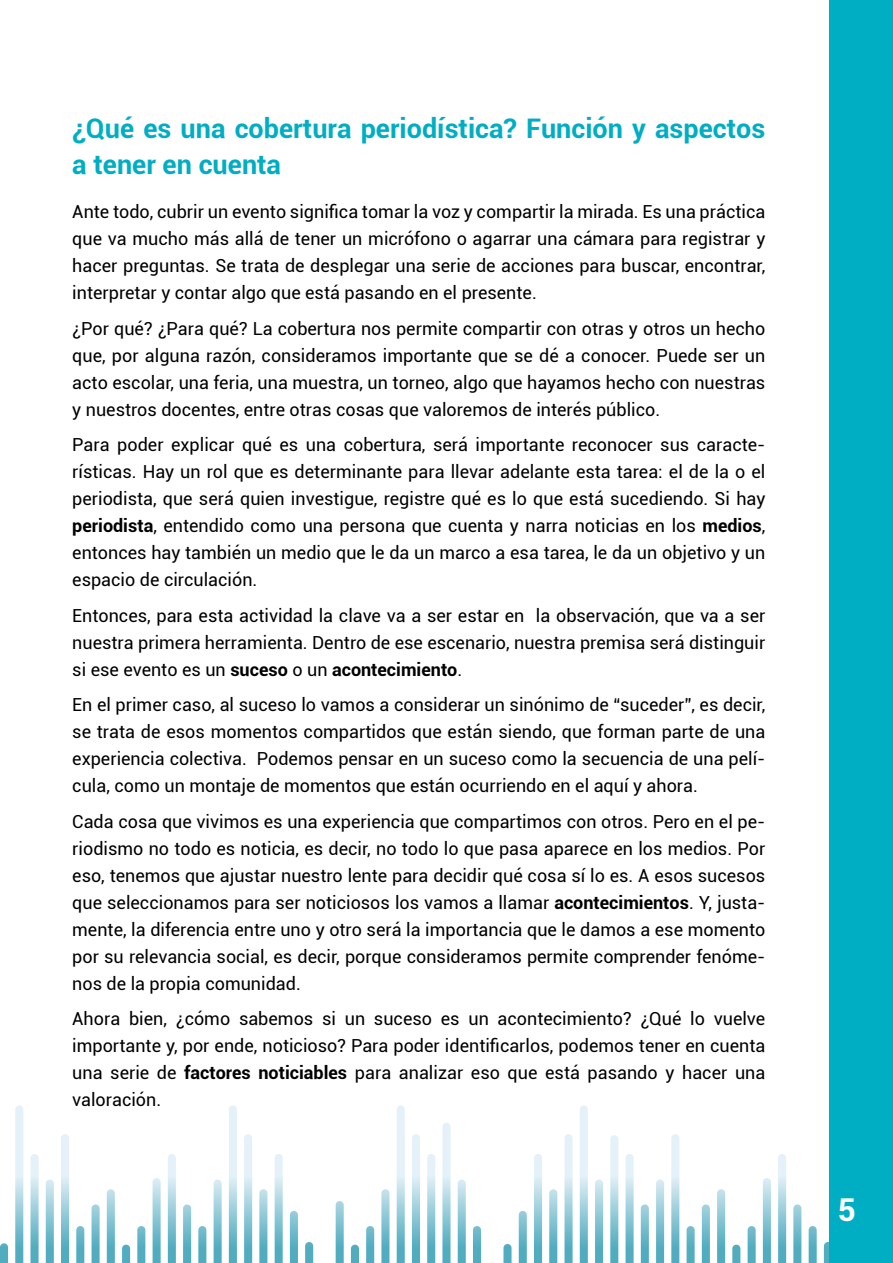
<style>
.page{position:relative;width:893px;height:1263px;background:#fff}
.page>*{position:absolute;margin:0;border:0;box-sizing:border-box;transform-origin:0 0}
.t1{font:700 31.5px "Roboto";color:#fff}
.t2{font:700 27px/36px "Roboto";color:#00aec3}
.t3{font:18px/27px "Roboto";color:#000;text-align:justify}
.s1{font-weight:700}
</style>
<div class="page">
<svg style="left:15px;top:1105px;width:8px;height:158px"></svg>
<svg style="left:442px;top:1123px;width:8px;height:140px"></svg>
<svg style="left:229px;top:1105px;width:8px;height:158px"></svg>
<svg style="left:397px;top:1105px;width:8px;height:158px"></svg>
<svg style="left:31px;top:1154px;width:8px;height:109px"></svg>
<svg style="left:168px;top:1154px;width:8px;height:109px"></svg>
<svg style="left:427px;top:1154px;width:8px;height:109px"></svg>
<svg style="left:275px;top:1154px;width:8px;height:109px"></svg>
<svg style="left:92px;top:1204px;width:8px;height:59px"></svg>
<svg style="left:183px;top:1204px;width:8px;height:59px"></svg>
<svg style="left:153px;top:1178px;width:8px;height:85px"></svg>
<svg style="left:626px;top:1154px;width:8px;height:109px"></svg>
<svg style="left:641px;top:1204px;width:8px;height:59px"></svg>
<svg style="left:610px;top:1135px;width:8px;height:128px"></svg>
<svg style="left:137px;top:1226px;width:8px;height:37px"></svg>
<svg style="left:198px;top:1226px;width:8px;height:37px"></svg>
<svg style="left:366px;top:1226px;width:8px;height:37px"></svg>
<svg style="left:473px;top:1226px;width:8px;height:37px"></svg>
<svg style="left:107px;top:1189px;width:8px;height:74px"></svg>
<svg style="left:259px;top:1189px;width:8px;height:74px"></svg>
<svg style="left:381px;top:1189px;width:8px;height:74px"></svg>
<svg style="left:61px;top:1134px;width:8px;height:129px"></svg>
<svg style="left:244px;top:1134px;width:8px;height:129px"></svg>
<svg style="left:412px;top:1134px;width:8px;height:129px"></svg>
<svg style="left:46px;top:1179px;width:8px;height:84px"></svg>
<svg style="left:458px;top:1179px;width:8px;height:84px"></svg>
<svg style="left:305px;top:1242px;width:8px;height:21px"></svg>
<svg style="left:290px;top:1211px;width:8px;height:52px"></svg>
<svg style="left:214px;top:1179px;width:8px;height:84px"></svg>
<svg style="left:580px;top:1105px;width:8px;height:158px"></svg>
<svg style="left:534px;top:1154px;width:8px;height:109px"></svg>
<svg style="left:549px;top:1189px;width:8px;height:74px"></svg>
<svg style="left:564px;top:1134px;width:9px;height:129px"></svg>
<svg style="left:519px;top:1211px;width:8px;height:52px"></svg>
<svg style="left:595px;top:1179px;width:8px;height:84px"></svg>
<svg style="left:503px;top:1244px;width:9px;height:19px"></svg>
<svg style="left:76px;top:1226px;width:8px;height:37px"></svg>
<svg style="left:122px;top:1244px;width:8px;height:19px"></svg>
<svg style="left:778px;top:1154px;width:8px;height:109px"></svg>
<svg style="left:702px;top:1204px;width:8px;height:59px"></svg>
<svg style="left:793px;top:1204px;width:8px;height:59px"></svg>
<svg style="left:763px;top:1178px;width:8px;height:85px"></svg>
<svg style="left:748px;top:1226px;width:8px;height:37px"></svg>
<svg style="left:809px;top:1226px;width:8px;height:37px"></svg>
<svg style="left:717px;top:1189px;width:8px;height:74px"></svg>
<svg style="left:671px;top:1134px;width:8px;height:129px"></svg>
<svg style="left:656px;top:1179px;width:8px;height:84px"></svg>
<svg style="left:687px;top:1226px;width:8px;height:37px"></svg>
<svg style="left:732px;top:1244px;width:8px;height:19px"></svg>
<svg style="left:351px;top:1244px;width:8px;height:19px"></svg>
<svg style="left:336px;top:1201px;width:8px;height:62px"></svg>
<svg style="left:824px;top:1242px;width:5px;height:21px"></svg>
<svg style="left:0;top:1243px;width:8px;height:20px"></svg>
<div style="left:829px;top:0;width:64px;height:1263px;background:#00aec3"></div>
<h2 class="t2" style="left:72px;top:109px;width:695px">¿Qué es una cobertura periodística? Función y aspectos a tener en cuenta</h2>
<p class="t3" style="left:72px;top:197px;width:695px">Ante todo, cubrir un evento significa tomar la voz y compartir la mirada. Es una práctica que va mucho más allá de tener un micrófono o agarrar una cámara para registrar y hacer preguntas. Se trata de desplegar una serie de acciones para buscar, encontrar, interpretar y contar algo que está pasando en el presente.</p>
<p class="t3" style="left:72px;top:314px;width:695px">¿Por qué? ¿Para qué? La cobertura nos permite compartir con otras y otros un hecho que, por alguna razón, consideramos importante que se dé a conocer. Puede ser un acto escolar, una feria, una muestra, un torneo, algo que hayamos hecho con nuestras y nuestros docentes, entre otras cosas que valoremos de interés público.</p>
<p class="t3" style="left:72px;top:430px;width:695px">Para poder explicar qué es una cobertura, será importante reconocer sus caracte&shy;rísticas. Hay un rol que es determinante para llevar adelante esta tarea: el de la o el periodista, que será quien investigue, registre qué es lo que está sucediendo. Si hay <span class="s1">periodista</span>, entendido como una persona que cuenta y narra noticias en los <span class="s1">medios</span>, entonces hay también un medio que le da un marco a esa tarea, le da un objetivo y un espacio de circulación.</p>
<p class="t3" style="left:72px;top:601px;width:695px">Entonces, para esta actividad la clave va a ser estar en la observación, que va a ser nuestra primera herramienta. Dentro de ese escenario, nuestra premisa será distinguir si ese evento es un <span class="s1">suceso</span> o un <span class="s1">acontecimiento</span>.</p>
<p class="t3" style="left:72px;top:690px;width:695px">En el primer caso, al suceso lo vamos a considerar un sinónimo de “suceder”, es decir, se trata de esos momentos compartidos que están siendo, que forman parte de una experiencia colectiva. Podemos pensar en un suceso como la secuencia de una pelí&shy;cula, como un montaje de momentos que están ocurriendo en el aquí y ahora.</p>
<p class="t3" style="left:72px;top:807px;width:695px">Cada cosa que vivimos es una experiencia que compartimos con otros. Pero en el pe&shy;riodismo no todo es noticia, es decir, no todo lo que pasa aparece en los medios. Por eso, tenemos que ajustar nuestro lente para decidir qué cosa sí lo es. A esos sucesos que seleccionamos para ser noticiosos los vamos a llamar <span class="s1">acontecimientos</span>. Y, justa&shy;mente, la diferencia entre uno y otro será la importancia que le damos a ese momento por su relevancia social, es decir, porque consideramos permite comprender fenóme&shy;nos de la propia comunidad.</p>
<p class="t3" style="left:72px;top:1004px;width:695px">Ahora bien, ¿cómo sabemos si un suceso es un acontecimiento? ¿Qué lo vuelve importante y, por ende, noticioso? Para poder identificarlos, podemos tener en cuenta una serie de <span class="s1">factores noticiables</span> para analizar eso que está pasando y hacer una valoración.</p>
<h1 class="t1" style="left:838px;top:1187px;width:20px">5</h1>
</div>
